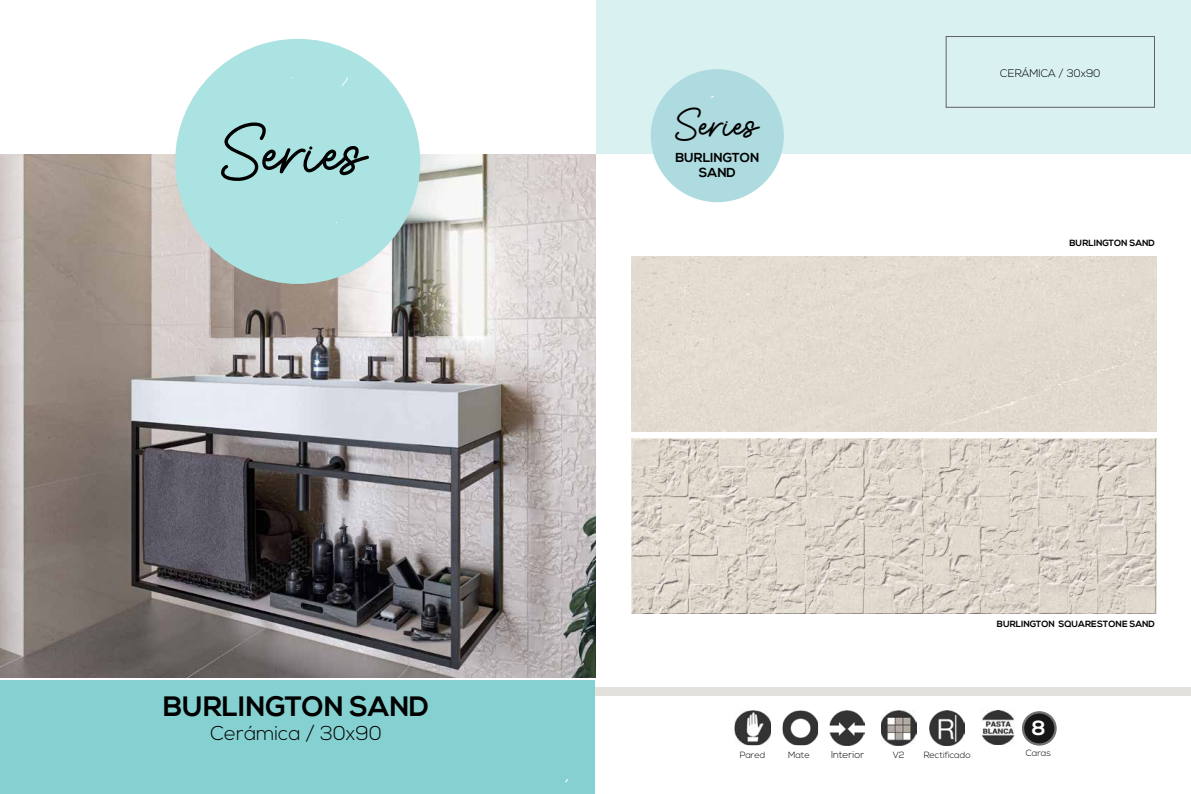
<style>
.page{position:relative;width:1191px;height:794px;background:#fff}
.page>*{position:absolute;margin:0;border:0;box-sizing:border-box;transform-origin:0 0}
.t1{font:75px "Renika";color:#000}
.t2{font:43px "Renika";color:#000}
.t3{font:700 28px "Nexa";color:#000}
.t4{font:700 20.5px "Nexa";color:#fff}
.t5{font:300 20px "Nexa";color:#000}
.t6{font:700 13px/15.6px "Nexa";color:#000;text-align:center}
.t7{font:300 11px "Nexa";color:#000}
.t8{font:300 10px "Nexa";color:#000}
.t9{font:700 9px "Nexa";color:#000}
.t10{font:300 9px "Nexa";color:#000}
</style>
<div class="page">
<div style="left:596px;top:0;width:594px;height:154px;background:#d9f1f1"></div>
<div style="left:595px;top:687px;width:596px;height:8px;background:#e2e1dc"></div>
<div style="left:651px;top:69px;width:133px;height:133px;background:#aedbdf;border-radius:50%"></div>
<div style="left:945px;top:36px;width:210px;height:72px;border:1px solid #616161"></div>
<div style="left:631px;top:256px;width:525px;height:175px;background:#e3dbd0"></div>
<img style="left:631px;top:438px;width:525px;height:175px">
<img style="left:981px;top:711px;width:34px;height:33px">
<img style="left:881px;top:710px;width:35px;height:35px">
<img style="left:734px;top:710px;width:37px;height:35px">
<img style="left:829px;top:710px;width:35px;height:35px">
<img style="left:782px;top:710px;width:36px;height:35px">
<img style="left:929px;top:710px;width:35px;height:35px">
<svg style="left:1022px;top:711px;width:34px;height:34px"></svg>
<img style="left:0;top:155px;width:595px;height:523px">
<div style="left:175px;top:39px;width:245px;height:245px;background:#abe3e3;border-radius:50%"></div>
<div style="left:0;top:680px;width:595px;height:114px;background:#85d1d1"></div>
<svg style="left:341px;top:77px;width:7px;height:9px"></svg>
<h1 class="t1" style="left:217px;top:114px;width:150px">Series</h1>
<h3 class="t3" style="left:163px;top:690px;width:267px">BURLINGTON SAND</h3>
<h3 class="t5" style="left:210px;top:722px;width:173px">Cerámica / 30x90</h3>
<h2 class="t2" style="left:673px;top:103px;width:87px">Series</h2>
<h3 class="t6" style="left:675px;top:150px;width:85px">BURLINGTON<br>SAND</h3>
<p class="t7" style="left:1000px;top:66px;width:102px">CERÁMICA / 30x90</p>
<p class="t9" style="left:1069px;top:237px;width:87px">BURLINGTON SAND</p>
<p class="t9" style="left:997px;top:619px;width:160px">BURLINGTON SQUARESTONE SAND</p>
<p class="t10" style="left:739px;top:750px;width:27px">Pared</p>
<p class="t10" style="left:788px;top:750px;width:23px">Mate</p>
<p class="t8" style="left:831px;top:749px;width:35px">Interior</p>
<p class="t10" style="left:892px;top:750px;width:14px">V2</p>
<p class="t10" style="left:923px;top:750px;width:48px">Rectificado</p>
<h3 class="t4" style="left:1032px;top:716px;width:15px">8</h3>
<p class="t10" style="left:1025px;top:748px;width:27px">Caras</p>
</div>
